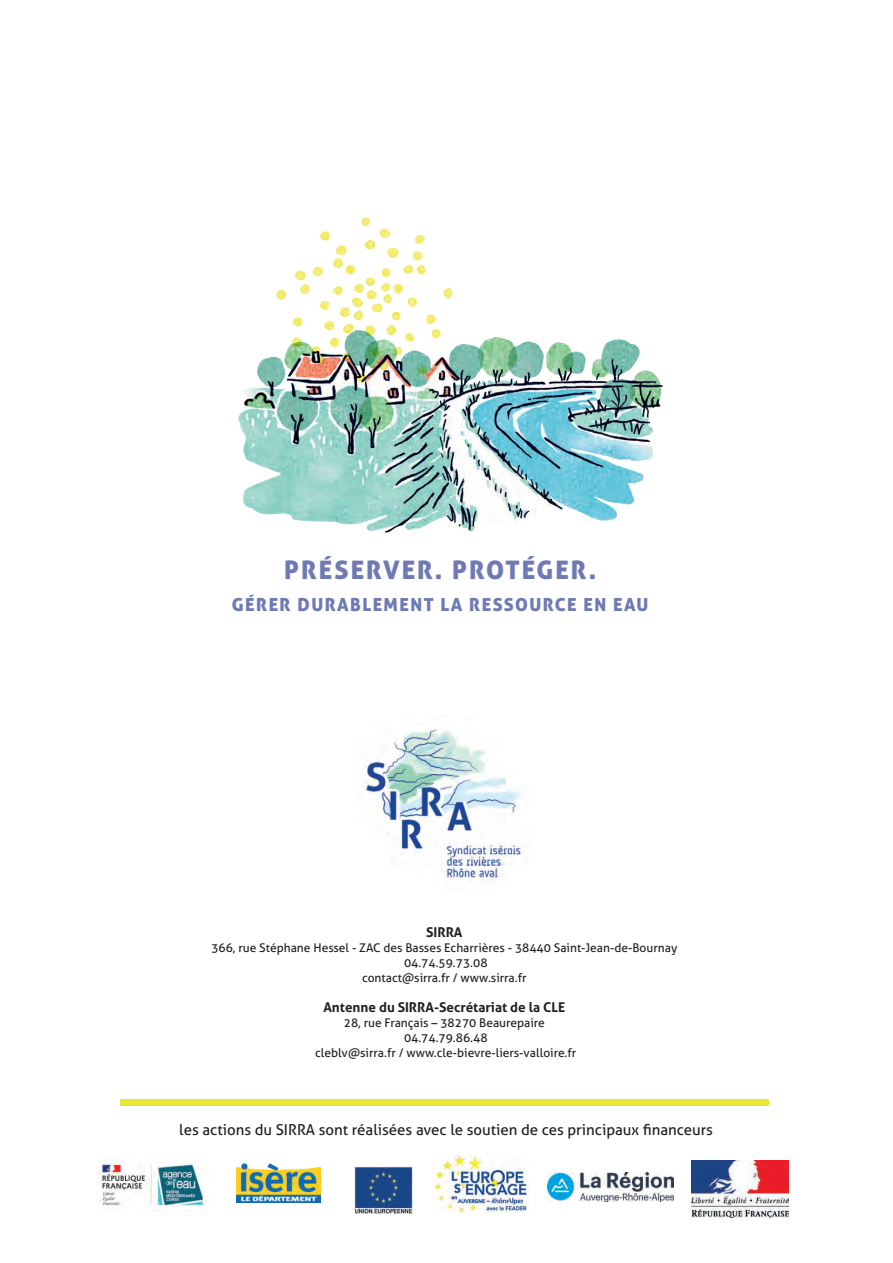
<style>
.page{position:relative;width:893px;height:1263px;background:#fff}
.page>*{position:absolute;margin:0;border:0;box-sizing:border-box;transform-origin:0 0}
.t1{font:25.5px "Aller Display";letter-spacing:.08em;color:#6f7ab5}
.t2{font:18px "Aller Display";letter-spacing:.08em;color:#6f7ab5}
.t3{font:15px "Aller";color:#231f20}
.t4{font:700 13.5px "Aller";color:#231f20}
.t5{font:12px/15px "Aller";color:#231f20;text-align:center}
</style>
<div class="page">
<img style="left:238px;top:337px;width:425px;height:196px">
<img style="left:362px;top:728px;width:160px;height:154px">
<img style="left:354px;top:1166px;width:58px;height:47px">
<img style="left:237px;top:1163px;width:84px;height:39px">
<img style="left:98px;top:1158px;width:108px;height:53px">
<div style="left:120px;top:1099px;width:648px;height:6px;background:#e9e735"></div>
<img style="left:249px;top:217px;width:214px;height:179px">
<img style="left:434px;top:1155px;width:95px;height:57px">
<img style="left:547px;top:1172px;width:126px;height:29px">
<img style="left:691px;top:1160px;width:97px;height:57px">
<h1 class="t1" style="left:284px;top:554px;width:314px">PRÉSERVER. PROTÉGER.</h1>
<h2 class="t2" style="left:232px;top:593px;width:418px">GÉRER DURABLEMENT LA RESSOURCE EN EAU</h2>
<p class="t4" style="left:426px;top:924px;width:38px">SIRRA</p>
<p class="t5" style="left:211px;top:940px;width:467px">366, rue Stéphane Hessel - ZAC des Basses Echarrières - 38440 Saint-Jean-de-Bournay<br>04.74.59.73.08<br>contact@sirra.fr / www.sirra.fr</p>
<p class="t4" style="left:323px;top:999px;width:243px">Antenne du SIRRA-Secrétariat de la CLE</p>
<p class="t5" style="left:315px;top:1015px;width:263px">28, rue Français – 38270 Beaurepaire<br>04.74.79.86.48<br>cleblv@sirra.fr / www.cle-bievre-liers-valloire.fr</p>
<p class="t3" style="left:179px;top:1120px;width:535px">les actions du SIRRA sont réalisées avec le soutien de ces principaux financeurs</p>
</div>
